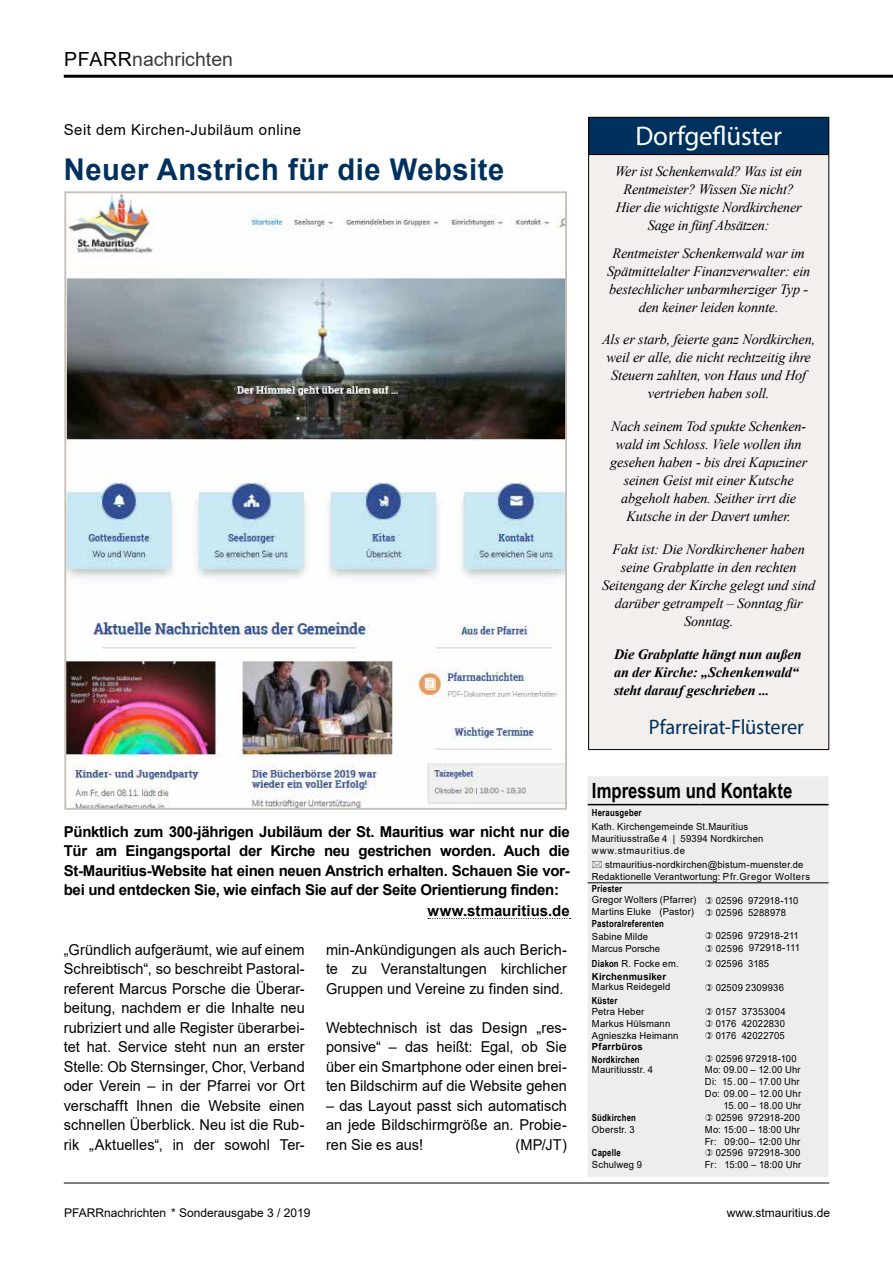
<style>
.page{position:relative;width:893px;height:1263px;background:#fff}
.page>*{position:absolute;margin:0;border:0;box-sizing:border-box;transform-origin:0 0}
.t1{font:700 30px "Arial";letter-spacing:.02em;color:#00305d}
.t2{font:27px "Myriad Pro";letter-spacing:-.01em;color:#fff}
.t3{font:700 21px "Arial Narrow";color:#000}
.t4{font:21px "Myriad Pro";letter-spacing:-.01em;color:#00305d}
.t5{font:19.5px "Arial";color:#3c3c3b}
.t6{font:15px/19.5px "Arial";letter-spacing:.005em;color:#000;text-align:justify}
.t7{font:700 15px "Arial";letter-spacing:-.02em;color:#000}
.t8{font:15px "Arial";letter-spacing:.03em;color:#000}
.t9{font:700 15px "Arial";letter-spacing:.005em;color:#000}
.t10{font:italic 14.25px/18px "Times New Roman";letter-spacing:-.01em;color:#000;text-align:center}
.t11{font:italic 700 14.25px/18px "Times New Roman";letter-spacing:-.01em;color:#000}
.t12{font:12px "Arial";color:#000}
.t13{font:9.75px/12px "Arial";letter-spacing:.02em;color:#000}
.t14{font:700 9.75px "Arial Narrow";letter-spacing:.02em;color:#000}
.t15{font:700 9.75px "Arial";letter-spacing:.025em;color:#000}
.t16{font:9.75px "Arial";color:#000}
.s1{color:#000}
.s2{font-family:"Arial Narrow";font-weight:700}
</style>
<div class="page">
<hr style="left:64px;top:1182px;width:765px;height:1px;background:#000">
<hr style="left:64px;top:75px;width:829px;height:3px;background:#000">
<div style="left:588px;top:776px;width:241px;height:401px;background:#ededed"></div>
<hr style="left:588px;top:804px;width:113px;height:1px;background:#000">
<hr style="left:701px;top:804px;width:128px;height:1px;background:#000">
<hr style="left:588px;top:882px;width:113px;height:1px;background:#000">
<hr style="left:701px;top:882px;width:128px;height:1px;background:#000">
<div style="left:589px;top:117px;width:240px;height:38px;background:#00305d"></div>
<div style="left:589px;top:155px;width:240px;height:594px;background:#f2efed"></div>
<hr style="left:588px;top:118px;width:1px;height:36px;background:#000">
<hr style="left:588px;top:155px;width:1px;height:594px;background:#000">
<hr style="left:828px;top:155px;width:1px;height:594px;background:#000">
<hr style="left:588px;top:749px;width:241px;height:1px;background:#000">
<hr style="left:588px;top:117px;width:241px;height:1px;background:#000">
<hr style="left:828px;top:118px;width:1px;height:36px;background:#000">
<hr style="left:588px;top:154px;width:241px;height:1px;background:#000">
<img style="left:67px;top:194px;width:497px;height:613px">
<div style="left:64px;top:191px;width:503px;height:619px;border:2px solid #cabfb6"></div>
<svg style="left:428px;top:918px;width:142px;height:1px"></svg>
<svg style="left:593px;top:861px;width:20px;height:8px"></svg>
<svg style="left:706px;top:897px;width:7px;height:18px"></svg>
<svg style="left:706px;top:931px;width:7px;height:20px"></svg>
<svg style="left:706px;top:960px;width:7px;height:7px"></svg>
<svg style="left:706px;top:984px;width:7px;height:7px"></svg>
<svg style="left:706px;top:1008px;width:7px;height:31px"></svg>
<svg style="left:706px;top:1055px;width:7px;height:7px"></svg>
<svg style="left:706px;top:1114px;width:7px;height:7px"></svg>
<svg style="left:706px;top:1149px;width:7px;height:7px"></svg>
<h3 class="t5" style="left:64px;top:46px;width:170px"><span class="s1">PFARR</span>nachrichten</h3>
<p class="t8" style="left:64px;top:119px;width:239px">Seit dem Kirchen-Jubiläum online</p>
<h1 class="t1" style="left:64px;top:149px;width:442px">Neuer Anstrich für die Website</h1>
<p class="t7" style="left:64px;top:821px;width:508px">Pünktlich zum 300-jährigen Jubiläum der St. Mauritius war nicht nur die</p>
<p class="t7" style="left:64px;top:840px;width:507px">Tür am Eingangsportal der Kirche neu gestrichen worden. Auch die</p>
<p class="t7" style="left:64px;top:860px;width:507px">St-Mauritius-Website hat einen neuen Anstrich erhalten. Schauen Sie vor-</p>
<p class="t7" style="left:64px;top:879px;width:497px">bei und entdecken Sie, wie einfach Sie auf der Seite Orientierung finden:</p>
<p class="t9" style="left:428px;top:900px;width:144px">www.stmauritius.de</p>
<p class="t6" style="left:64px;top:939px;width:242px">„Gründlich aufgeräumt, wie auf einem Schreibtisch“, so beschreibt Pastoral&shy;referent Marcus Porsche die Überar&shy;beitung, nachdem er die Inhalte neu rubriziert und alle Register überarbei&shy;tet hat. Service steht nun an erster Stelle: Ob Sternsinger, Chor, Verband oder Verein – in der Pfarrei vor Ort verschafft Ihnen die Website einen schnellen Überblick. Neu ist die Rub&shy;rik „Aktuelles“, in der sowohl Ter-</p>
<p class="t6" style="left:326px;top:939px;width:242px">min-Ankündigungen als auch Berich&shy;te zu Veranstaltungen kirchlicher Gruppen und Vereine zu finden sind.</p>
<p class="t6" style="left:326px;top:1017px;width:242px">Webtechnisch ist das Design „res&shy;ponsive“ – das heißt: Egal, ob Sie über ein Smartphone oder einen brei&shy;ten Bildschirm auf die Website gehen</p>
<p class="t6" style="left:326px;top:1095px;width:242px">– das Layout passt sich automatisch an jede Bildschirmgröße an. Probie&shy;ren Sie es aus!</p>
<p class="t6" style="left:515px;top:1134px;width:53px">(MP/JT)</p>
<h2 class="t2" style="left:635px;top:119px;width:148px">Dorfgeflüster</h2>
<p class="t10" style="left:615px;top:162px;width:189px">Wer ist Schenkenwald? Was ist ein<br>Rentmeister? Wissen Sie nicht?<br>Hier die wichtigste Nordkirchener<br>Sage in fünf Absätzen:</p>
<p class="t10" style="left:607px;top:244px;width:205px">Rentmeister Schenkenwald war im Spätmittelalter Finanzverwalter: ein bestechlicher unbarmherziger Typ - den keiner leiden konnte.</p>
<p class="t10" style="left:602px;top:330px;width:215px">Als er starb, feierte ganz Nordkirchen, weil er alle, die nicht rechtzeitig ihre Steuern zahlten, von Haus und Hof vertrieben haben soll.</p>
<p class="t10" style="left:610px;top:417px;width:199px">Nach seinem Tod spukte Schenken&shy;wald im Schloss. Viele wollen ihn gesehen haben - bis drei Kapuziner seinen Geist mit einer Kutsche abgeholt haben. Seither irrt die<br>Kutsche in der Davert umher.</p>
<p class="t10" style="left:602px;top:540px;width:215px">Fakt ist: Die Nordkirchener haben seine Grabplatte in den rechten<br>Seitengang der Kirche gelegt und sind darüber getrampelt – Sonntag für<br>Sonntag.</p>
<p class="t11" style="left:614px;top:645px;width:189px">Die Grabplatte hängt nun außen an der Kirche: „Schenkenwald“ steht darauf geschrieben ...</p>
<h3 class="t4" style="left:649px;top:714px;width:157px">Pfarreirat-Flüsterer</h3>
<h3 class="t3" style="left:592px;top:775px;width:202px">Impressum und Kontakte</h3>
<p class="t14" style="left:592px;top:805px;width:51px">Herausgeber</p>
<p class="t13" style="left:592px;top:821px;width:173px">Kath. Kirchengemeinde St.Mauritius<br>Mauritiusstraße 4 | 59394 Nordkirchen www.stmauritius.de</p>
<p class="t13" style="left:592px;top:858px;width:220px;text-indent:13px">stmauritius-nordkirchen@bistum-muenster.de<br>Redaktionelle Verantwortung: Pfr.Gregor Wolters</p>
<p class="t14" style="left:592px;top:881px;width:32px">Priester</p>
<p class="t13" style="left:592px;top:894px;width:106px">Gregor Wolters (Pfarrer)</p>
<p class="t13" style="left:716px;top:894px;width:84px">02596 972918-110</p>
<p class="t13" style="left:592px;top:906px;width:103px">Martins Eluke (Pastor)</p>
<p class="t13" style="left:716px;top:906px;width:72px">02596 5288978</p>
<p class="t14" style="left:592px;top:916px;width:74px">Pastoralreferenten</p>
<p class="t13" style="left:592px;top:930px;width:58px">Sabine Milde</p>
<p class="t13" style="left:716px;top:929px;width:85px">02596 972918-211</p>
<p class="t16" style="left:592px;top:941px;width:70px">Marcus Porsche</p>
<p class="t13" style="left:716px;top:941px;width:86px">02596 972918-111</p>
<p class="t13" style="left:592px;top:957px;width:88px"><span class="s2">Diakon</span> R. Focke em.</p>
<p class="t13" style="left:716px;top:957px;width:55px">02596 3185</p>
<p class="t15" style="left:592px;top:969px;width:76px">Kirchenmusiker</p>
<p class="t13" style="left:592px;top:981px;width:80px">Markus Reidegeld</p>
<p class="t13" style="left:716px;top:981px;width:70px">02509 2309936</p>
<p class="t14" style="left:592px;top:993px;width:27px">Küster</p>
<p class="t13" style="left:592px;top:1005px;width:54px">Petra Heber</p>
<p class="t13" style="left:716px;top:1006px;width:72px">0157 37353004</p>
<p class="t13" style="left:592px;top:1017px;width:80px">Markus Hülsmann</p>
<p class="t13" style="left:716px;top:1018px;width:71px">0176 42022830</p>
<p class="t13" style="left:592px;top:1029px;width:88px">Agnieszka Heimann</p>
<p class="t13" style="left:716px;top:1029px;width:71px">0176 42022705</p>
<p class="t15" style="left:592px;top:1040px;width:52px">Pfarrbüros</p>
<p class="t14" style="left:592px;top:1052px;width:49px">Nordkirchen</p>
<p class="t13" style="left:716px;top:1052px;width:83px">02596 972918-100</p>
<p class="t13" style="left:592px;top:1064px;width:63px">Mauritiusstr. 4</p>
<p class="t13" style="left:705px;top:1064px;width:98px;text-align:right">Mo: 09.00 – 12.00 Uhr<br>Di: 15.00 – 17.00 Uhr<br>Do: 09.00 – 12.00 Uhr<br>15.00 – 18.00 Uhr</p>
<p class="t14" style="left:592px;top:1110px;width:46px">Südkirchen</p>
<p class="t13" style="left:716px;top:1112px;width:86px">02596 972918-200</p>
<p class="t13" style="left:592px;top:1123px;width:44px">Oberstr. 3</p>
<p class="t13" style="left:705px;top:1123px;width:97px">Mo: 15:00 – 18:00 Uhr<br>Fr: 09:00– 12:00 Uhr</p>
<p class="t14" style="left:592px;top:1145px;width:30px">Capelle</p>
<p class="t13" style="left:716px;top:1147px;width:86px">02596 972918-300</p>
<p class="t13" style="left:592px;top:1158px;width:52px">Schulweg 9</p>
<p class="t13" style="left:705px;top:1158px;width:98px">Fr: 15:00 – 18:00 Uhr</p>
<p class="t12" style="left:64px;top:1204px;width:248px">PFARRnachrichten * Sonderausgabe 3 / 2019</p>
<p class="t12" style="left:727px;top:1204px;width:105px">www.stmauritius.de</p>
</div>
